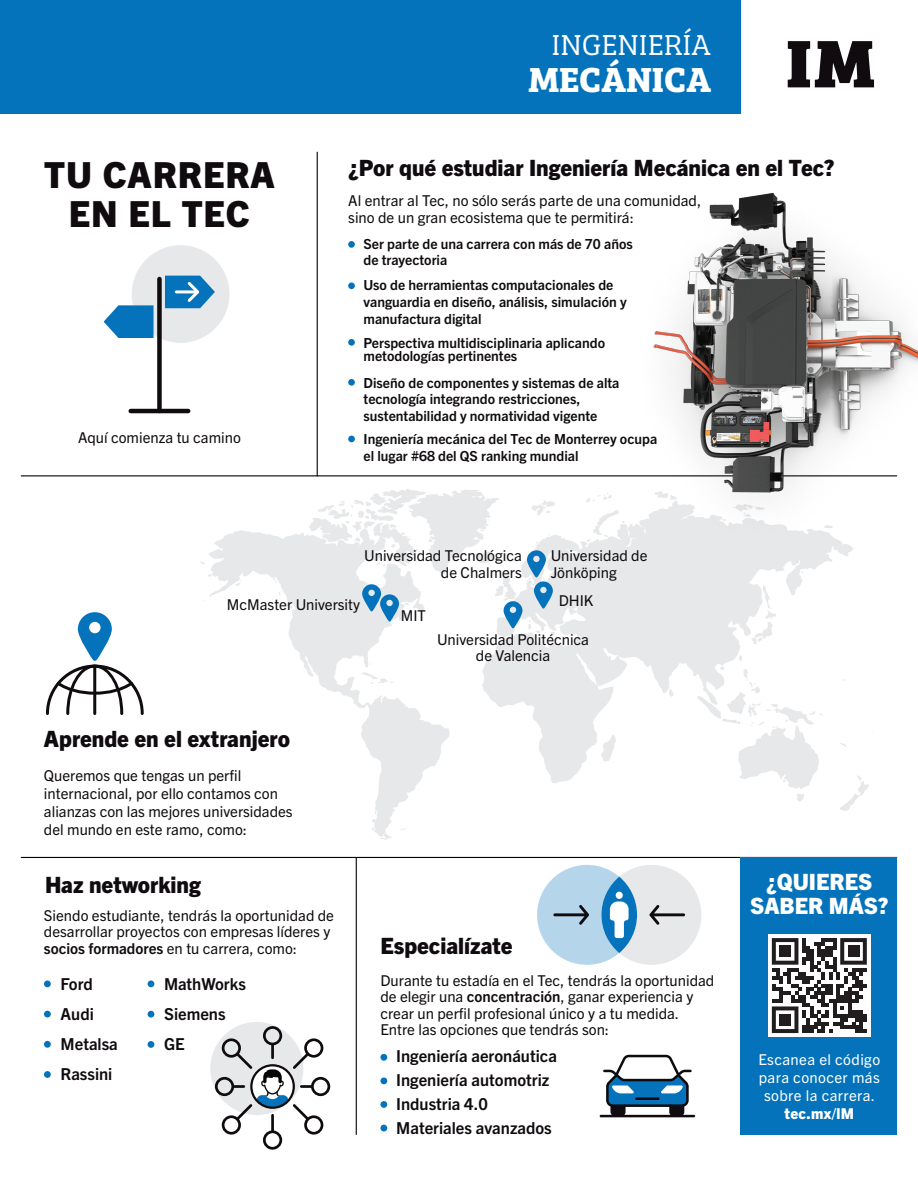
<style>
.page{position:relative;width:918px;height:1188px;background:#fff}
.page>*{position:absolute;margin:0;border:0;box-sizing:border-box;transform-origin:0 0}
.t1{font:69.6px "Bree Serif Eb";color:#0f0b0f}
.t2{font:800 36px/39px "Trade Gothic Next LT Pro";letter-spacing:.025em;color:#0f0b0f;text-align:center}
.t3{font:700 36px "Bree Serif";color:#fff}
.t4{font:30px "Bree Serif Lt";color:#fff}
.t5{font:800 22.5px "Trade Gothic Next LT Pro";color:#0f0b0f}
.t6{font:800 22.5px/24px "Trade Gothic Next LT Pro";color:#fff;text-align:center}
.t7{font:700 16.5px/30px "Trade Gothic Next LT Pro";color:#0f0b0f}
.t8{font:15px/16.5px "Trade Gothic Next LT Pro";color:#0f0b0f}
.t9{font:15px/18px "Trade Gothic Next LT Pro";letter-spacing:.025em;color:#fff;text-align:center}
.t10{font:800 15px "Trade Gothic Next LT Pro";letter-spacing:.025em;color:#fff}
.t11{font:700 13.95px/16.6px "Trade Gothic Next LT Pro";color:#0f0b0f}
.s1{font-weight:700}
</style>
<div class="page">
<svg style="left:482px;top:524px;width:371px;height:259px;fill:#e7e8e9"></svg>
<svg style="left:209px;top:530px;width:241px;height:306px"></svg>
<svg style="left:601px;top:734px;width:15px;height:28px"></svg>
<svg style="left:668px;top:689px;width:6px;height:8px"></svg>
<svg style="left:361px;top:672px;width:33px;height:12px"></svg>
<svg style="left:751px;top:585px;width:25px;height:59px"></svg>
<svg style="left:284px;top:602px;width:8px;height:7px"></svg>
<svg style="left:273px;top:578px;width:4px;height:5px"></svg>
<svg style="left:235px;top:580px;width:6px;height:6px"></svg>
<svg style="left:839px;top:775px;width:30px;height:36px"></svg>
<svg style="left:374px;top:811px;width:3px;height:4px"></svg>
<svg style="left:380px;top:833px;width:12px;height:7px"></svg>
<svg style="left:586px;top:493px;width:26px;height:9px"></svg>
<svg style="left:587px;top:510px;width:38px;height:32px"></svg>
<svg style="left:840px;top:743px;width:7px;height:4px"></svg>
<svg style="left:278px;top:590px;width:5px;height:5px"></svg>
<svg style="left:697px;top:655px;width:126px;height:147px"></svg>
<div style="left:0;top:0;width:740px;height:114px;background:#0473bb"></div>
<hr style="left:21px;top:857px;width:876px;height:1px;background:#040605">
<hr style="left:21px;top:475px;width:876px;height:1px;background:#040605">
<svg style="left:308px;top:489px;width:248px;height:147px"></svg>
<hr style="left:317px;top:152px;width:1px;height:324px;background:#040605">
<hr style="left:356px;top:857px;width:1px;height:278px;background:#040605">
<hr style="left:131px;top:409px;width:57px;height:4px;background:#0f0b0f">
<div style="left:157px;top:279px;width:5px;height:132px;background:#0f0b0f"></div>
<div style="left:740px;top:857px;width:157px;height:278px;background:#0473bb"></div>
<svg style="left:46px;top:612px;width:98px;height:103px"></svg>
<svg style="left:210px;top:1022px;width:120px;height:128px"></svg>
<svg style="left:537px;top:865px;width:164px;height:100px"></svg>
<svg style="left:104px;top:245px;width:125px;height:98px"></svg>
<div style="left:44px;top:1011px;width:7px;height:6px;background:#0473bb;border-radius:50%"></div>
<div style="left:44px;top:1041px;width:7px;height:7px;background:#0473bb;border-radius:50%"></div>
<div style="left:44px;top:980px;width:7px;height:7px;background:#0473bb;border-radius:50%"></div>
<div style="left:44px;top:1071px;width:7px;height:7px;background:#0473bb;border-radius:50%"></div>
<div style="left:148px;top:1011px;width:6px;height:7px;background:#0473bb;border-radius:50%"></div>
<div style="left:148px;top:1041px;width:6px;height:7px;background:#0473bb;border-radius:50%"></div>
<div style="left:148px;top:980px;width:6px;height:7px;background:#0473bb;border-radius:50%"></div>
<svg style="left:603px;top:1055px;width:89px;height:60px"></svg>
<hr style="left:600px;top:1115px;width:95px;height:2px;background:#0f0b0f">
<img style="left:637px;top:192px;width:281px;height:343px">
<div style="left:768px;top:934px;width:103px;height:103px;background:#fff"></div>
<svg style="left:772px;top:938px;width:95px;height:95px"></svg>
<div style="left:779px;top:946px;width:12px;height:11px;background:#211d1e"></div>
<div style="left:848px;top:946px;width:11px;height:11px;background:#211d1e"></div>
<div style="left:779px;top:1014px;width:12px;height:11px;background:#211d1e"></div>
<div style="left:348px;top:241px;width:7px;height:7px;background:#0473bb;border-radius:50%"></div>
<div style="left:348px;top:282px;width:7px;height:7px;background:#0473bb;border-radius:50%"></div>
<div style="left:348px;top:339px;width:7px;height:7px;background:#0473bb;border-radius:50%"></div>
<div style="left:348px;top:379px;width:7px;height:7px;background:#0473bb;border-radius:50%"></div>
<div style="left:348px;top:436px;width:7px;height:6px;background:#0473bb;border-radius:50%"></div>
<div style="left:380px;top:1054px;width:7px;height:7px;background:#0473bb;border-radius:50%"></div>
<div style="left:380px;top:1077px;width:7px;height:7px;background:#0473bb;border-radius:50%"></div>
<div style="left:380px;top:1101px;width:7px;height:7px;background:#0473bb;border-radius:50%"></div>
<div style="left:380px;top:1125px;width:7px;height:6px;background:#0473bb;border-radius:50%"></div>
<h3 class="t4" style="left:551px;top:23px;width:161px">INGENIERÍA</h3>
<h2 class="t3" style="left:528px;top:52px;width:184px">MECÁNICA</h2>
<h1 class="t1" style="left:787px;top:7px;width:90px">IM</h1>
<h2 class="t2" style="left:44px;top:153px;width:232px">TU CARRERA<br>EN EL TEC</h2>
<h3 class="t5" style="left:348px;top:152px;width:488px">¿Por qué estudiar Ingeniería Mecánica en el Tec?</h3>
<p class="t8" style="left:348px;top:192px;width:354px">Al entrar al Tec, no sólo serás parte de una comunidad, sino de un gran ecosistema que te permitirá:</p>
<p class="t8" style="left:78px;top:428px;width:164px">Aquí comienza tu camino</p>
<p class="t11" style="left:364px;top:234px;width:271px">Ser parte de una carrera con más de 70 años de trayectoria</p>
<p class="t11" style="left:364px;top:276px;width:265px">Uso de herramientas computacionales de vanguardia en diseño, análisis, simulación y manufactura digital</p>
<p class="t11" style="left:364px;top:335px;width:243px;line-height:14px">Perspectiva multidisciplinaria aplicando metodologías pertinentes</p>
<p class="t11" style="left:364px;top:373px;width:258px">Diseño de componentes y sistemas de alta tecnología integrando restricciones, sustentabilidad y normatividad vigente</p>
<p class="t11" style="left:364px;top:430px;width:295px">Ingeniería mecánica del Tec de Monterrey ocupa el lugar #68 del QS ranking mundial</p>
<p class="t8" style="left:364px;top:547px;width:159px;text-align:right">Universidad Tecnológica de Chalmers</p>
<p class="t8" style="left:401px;top:606px;width:27px">MIT</p>
<p class="t8" style="left:227px;top:596px;width:135px">McMaster University</p>
<p class="t8" style="left:551px;top:547px;width:98px">Universidad de<br>Jönköping</p>
<p class="t8" style="left:559px;top:591px;width:36px">DHIK</p>
<h3 class="t5" style="left:44px;top:723px;width:248px">Aprende en el extranjero</h3>
<p class="t8" style="left:44px;top:766px;width:250px;line-height:18px">Queremos que tengas un perfil internacional, por ello contamos con alianzas con las mejores universidades del mundo en este ramo, como:</p>
<h3 class="t5" style="left:45px;top:870px;width:157px">Haz networking</h3>
<p class="t8" style="left:44px;top:906px;width:292px">Siendo estudiante, tendrás la oportunidad de desarrollar proyectos con empresas líderes y <span class="s1">socios formadores</span> en tu carrera, como:</p>
<p class="t7" style="left:61px;top:968px;width:59px">Ford<br>Audi<br>Metalsa<br>Rassini</p>
<p class="t7" style="left:164px;top:968px;width:83px">MathWorks<br>Siemens<br>GE</p>
<p class="t8" style="left:437px;top:630px;width:154px;text-align:center">Universidad Politécnica de Valencia</p>
<h3 class="t5" style="left:380px;top:930px;width:134px">Especialízate</h3>
<p class="t8" style="left:380px;top:971px;width:335px">Durante tu estadía en el Tec, tendrás la oportunidad de elegir una <span class="s1">concentración</span>, ganar experiencia y crear un perfil profesional único y a tu medida.<br>Entre las opciones que tendrás son:</p>
<p class="t7" style="left:396px;top:1043px;width:162px;line-height:24px">Ingeniería aeronáutica<br>Ingeniería automotriz<br>Industria 4.0<br>Materiales avanzados</p>
<h3 class="t6" style="left:750px;top:868px;width:140px">¿QUIERES<br>SABER MÁS?</h3>
<p class="t9" style="left:758px;top:1050px;width:123px">Escanea el código para conocer más sobre la carrera.</p>
<p class="t10" style="left:784px;top:1103px;width:71px">tec.mx/lM</p>
</div>
